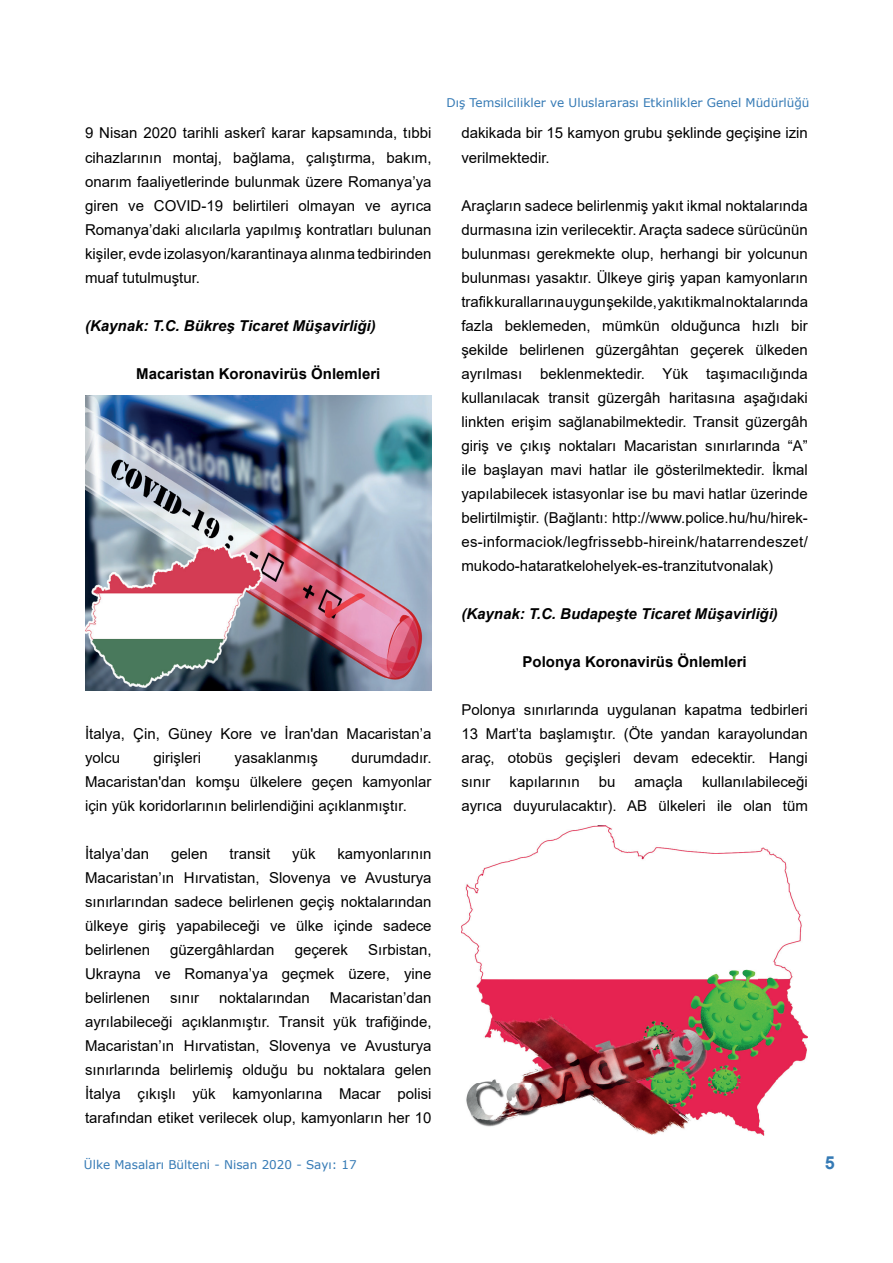
<style>
.page{position:relative;width:893px;height:1263px;background:#fff}
.page>*{position:absolute;margin:0;border:0;box-sizing:border-box;transform-origin:0 0}
.t1{font:700 18px "Arial";color:#357ab5}
.t2{font:15px/24px "Arial";color:#000;text-align:justify}
.t3{font:italic 700 15px "Arial";color:#000}
.t4{font:700 15px "Arial";color:#000}
.t5{font:12px "Verdana";color:#357ab5}
</style>
<div class="page">
<img style="left:461px;top:826px;width:347px;height:309px">
<img style="left:85px;top:395px;width:347px;height:295px">
<p class="t2" style="left:85px;top:121px;width:348px">9 Nisan 2020 tarihli askerî karar kapsamında, tıbbi cihazlarının montaj, bağlama, çalıştırma, bakım, onarım faaliyetlerinde bulunmak üzere Romanya’ya giren ve COVID-19 belirtileri olmayan ve ayrıca Romanya’daki alıcılarla yapılmış kontratları bulunan kişiler, evde izolasyon/karantinaya alınma tedbirinden muaf tutulmuştur.</p>
<p class="t3" style="left:85px;top:315px;width:292px">(Kaynak: T.C. Bükreş Ticaret Müşavirliği)</p>
<p class="t4" style="left:136px;top:363px;width:246px">Macaristan Koronavirüs Önlemleri</p>
<p class="t2" style="left:85px;top:721px;width:348px">İtalya, Çin, Güney Kore ve İran'dan Macaristan’a yolcu</p>
<p class="t2" style="left:85px;top:745px;width:348px;text-indent:266px">durumdadır.<br>Macaristan'dan komşu ülkelere geçen kamyonlar için yük koridorlarının belirlendiğini açıklanmıştır.</p>
<p class="t2" style="left:85px;top:841px;width:66px">İtalya’dan</p>
<p class="t2" style="left:171px;top:841px;width:38px">gelen</p>
<p class="t2" style="left:230px;top:841px;width:42px">transit</p>
<p class="t2" style="left:292px;top:841px;width:25px">yük</p>
<p class="t2" style="left:154px;top:745px;width:49px">girişleri</p>
<p class="t2" style="left:235px;top:745px;width:85px">yasaklanmış</p>
<p class="t2" style="left:85px;top:841px;width:348px;text-indent:252px">kamyonlarının Macaristan’ın Hırvatistan, Slovenya ve Avusturya sınırlarından sadece belirlenen geçiş noktalarından ülkeye giriş yapabileceği ve ülke içinde sadece belirlenen</p>
<p class="t2" style="left:85px;top:937px;width:348px;text-indent:283px">Sırbistan, Ukrayna ve Romanya’ya geçmek üzere, yine belirlenen</p>
<p class="t2" style="left:170px;top:937px;width:106px">güzergâhlardan</p>
<p class="t2" style="left:295px;top:937px;width:55px">geçerek</p>
<p class="t2" style="left:85px;top:985px;width:348px;text-indent:245px">Macaristan’dan ayrılabileceği açıklanmıştır. Transit yük trafiğinde, Macaristan’ın Hırvatistan, Slovenya ve Avusturya sınırlarında belirlemiş olduğu bu noktalara gelen İtalya çıkışlı yük kamyonlarına Macar polisi tarafından etiket verilecek olup, kamyonların her 10</p>
<p class="t2" style="left:170px;top:985px;width:31px">sınır</p>
<p class="t2" style="left:219px;top:985px;width:92px">noktalarından</p>
<p class="t5" style="left:446px;top:94px;width:364px">Dış Temsilcilikler ve Uluslararası Etkinlikler Genel Müdürlüğü</p>
<p class="t2" style="left:461px;top:121px;width:348px">dakikada bir 15 kamyon grubu şeklinde geçişine izin verilmektedir.</p>
<p class="t2" style="left:461px;top:193px;width:348px">Araçların sadece belirlenmiş yakıt ikmal noktalarında durmasına izin verilecektir. Araçta sadece sürücünün bulunması gerekmekte olup, herhangi bir yolcunun bulunması yasaktır. Ülkeye giriş yapan kamyonların trafik kurallarına uygun şekilde, yakıt ikmal noktalarında fazla beklemeden, mümkün olduğunca hızlı bir şekilde belirlenen güzergâhtan geçerek ülkeden ayrılması beklenmektedir. Yük taşımacılığında kullanılacak transit güzergâh haritasına aşağıdaki linkten erişim sağlanabilmektedir. Transit güzergâh giriş ve çıkış noktaları Macaristan sınırlarında “A” ile başlayan mavi hatlar ile gösterilmektedir. İkmal yapılabilecek istasyonlar ise bu mavi hatlar üzerinde belirtilmiştir. (Bağlantı: http://www.police.hu/hu/hirek&shy;es-informaciok/legfrissebb-hireink/hatarrendeszet/ mukodo-hataratkelohelyek-es-tranzitutvonalak)</p>
<p class="t3" style="left:461px;top:603px;width:318px">(Kaynak: T.C. Budapeşte Ticaret Müşavirliği)</p>
<p class="t4" style="left:522px;top:651px;width:226px">Polonya Koronavirüs Önlemleri</p>
<p class="t2" style="left:461px;top:697px;width:348px">Polonya sınırlarında uygulanan kapatma tedbirleri 13 Mart’ta başlamıştır. (Öte yandan karayolundan araç, otobüs geçişleri devam edecektir. Hangi sınır</p>
<p class="t2" style="left:461px;top:769px;width:348px;text-align:right">kullanılabileceği<br>ayrıca duyurulacaktır). AB ülkeleri ile olan tüm</p>
<p class="t2" style="left:510px;top:769px;width:72px">kapılarının</p>
<p class="t2" style="left:599px;top:769px;width:18px">bu</p>
<p class="t2" style="left:635px;top:769px;width:50px">amaçla</p>
<p class="t5" style="left:84px;top:1156px;width:274px">Ülke Masaları Bülteni - Nisan 2020 - Sayı: 17</p>
<p class="t1" style="left:825px;top:1150px;width:12px">5</p>
</div>
